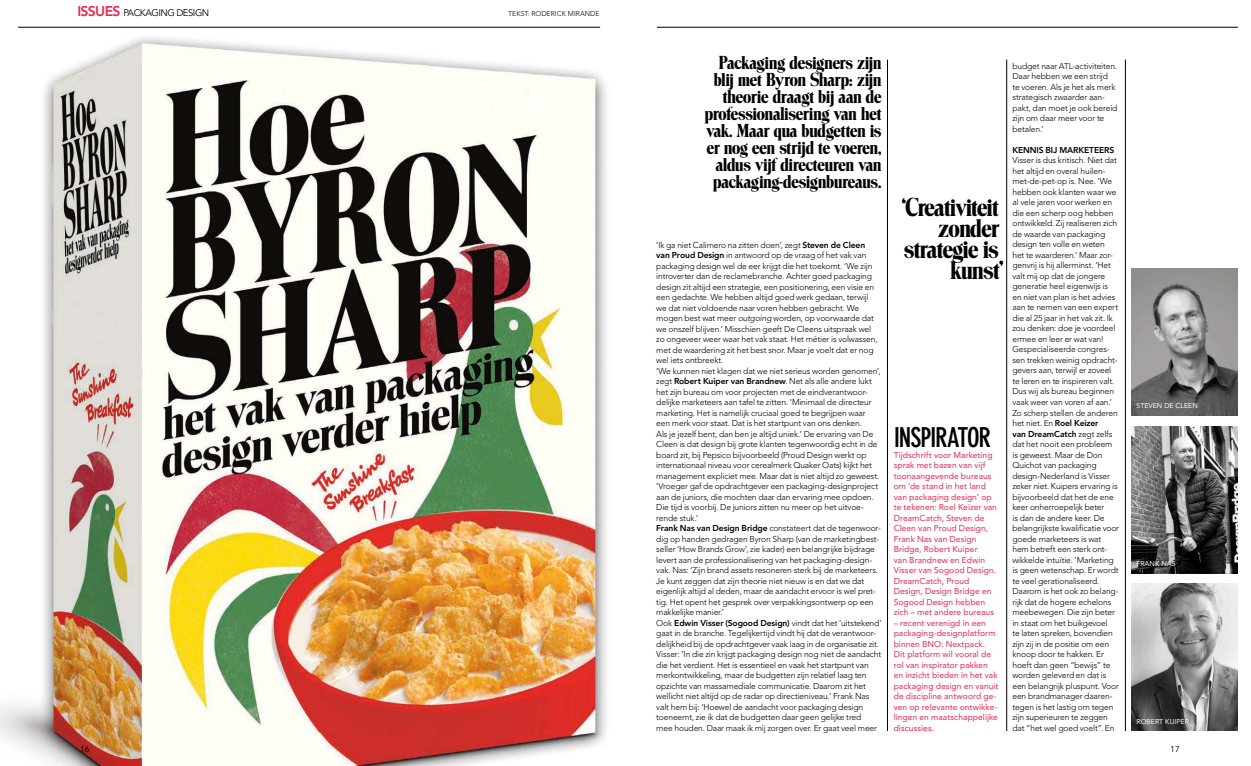
<style>
.page{position:relative;width:1251px;height:766px;background:#fff}
.page>*{position:absolute;margin:0;border:0;box-sizing:border-box;transform-origin:0 0}
.t1{font:700 condensed 27px "DIN Neuzeit Grotesk LT";letter-spacing:-.045em;color:#000}
.t2{font:22px/21px "Room Troover Roman";letter-spacing:-.06em;color:#000;text-align:right}
.t3{font:16px/17px "Room Troover Roman";letter-spacing:-.05em;color:#000;text-align:right}
.t4{font:9.5px "Avenir LT";letter-spacing:-.05em;color:#000}
.t5{font:300 8.5px/10.5px "Avenir LT";letter-spacing:-.015em;color:#000}
.t6{font:8.5px/10.5px "Avenir LT";letter-spacing:.005em;color:#e6274e}
.t7{font:800 8.5px "Avenir LT";letter-spacing:-.015em;color:#000}
.t8{font:8.5px "Avenir LT";color:#000}
.t9{font:7px "Avenir LT";color:#fff}
.t10{font:300 7px "Avenir LT";color:#000}
.s1{font-weight:800;font-size:14px;color:#e6274e}
.s2{font-weight:800}
.s3{font-style:italic}
</style>
<div class="page">
<hr style="left:656px;top:27px;width:581px;height:1px;background:#000">
<hr style="left:887px;top:60px;width:1px;height:670px;background:#000">
<hr style="left:1006px;top:60px;width:1px;height:670px;background:#000">
<hr style="left:1124px;top:60px;width:1px;height:670px;background:#000">
<img style="left:0;top:27px;width:607px;height:737px">
<img style="left:1131px;top:268px;width:106px;height:147px">
<img style="left:1131px;top:426px;width:106px;height:147px">
<img style="left:1131px;top:583px;width:106px;height:147px">
<p class="t4" style="left:77px;top:8px;width:133px"><span class="s1">ISSUES</span> PACKAGING DESIGN</p>
<p class="t10" style="left:508px;top:10px;width:93px">TEKST: RODERICK MIRANDE</p>
<h3 class="t3" style="left:704px;top:55px;width:179px">Packaging designers zijn blij met Byron Sharp: zijn theorie draagt bij aan de professionalisering van het vak. Maar qua budgetten is er nog een strijd te voeren, aldus vijf directeuren van packaging-designbureaus.</h3>
<p class="t5" style="left:656px;top:239px;width:227px">‘Ik ga niet Calimero na zitten doen’, zegt <span class="s2">Steven de Cleen<br>van Proud Design</span> in antwoord op de vraag of het vak van packaging design wel de eer krijgt die het toekomt. ‘We zijn introverter dan de reclamebranche. Achter goed packaging design zit altijd een strategie, een positionering, een visie en een gedachte. We hebben altijd goed werk gedaan, terwijl<br>we dat niet voldoende naar voren hebben gebracht. We mogen best wat meer <span class="s3">outgoing</span> worden, op voorwaarde dat we onszelf blijven.’ Misschien geeft De Cleens uitspraak wel zo ongeveer weer waar het vak staat. Het métier is volwassen, met de waardering zit het best snor. Maar je voelt dat er nog wel iets ontbreekt.<br>‘We kunnen niet klagen dat we niet serieus worden genomen’, zegt <span class="s2">Robert Kuiper van Brandnew</span>. Net als alle andere lukt het zijn bureau om voor projecten met de eindverantwoor&shy;delijke marketeers aan tafel te zitten. ‘Minimaal de directeur marketing. Het is namelijk cruciaal goed te begrijpen waar een merk voor staat. Dat is het startpunt van ons denken.<br>Als je jezelf bent, dan ben je altijd uniek.’ De ervaring van De Cleen is dat design bij grote klanten tegenwoordig echt in de board zit, bij Pepsico bijvoorbeeld (Proud Design werkt op internationaal niveau voor cerealmerk Quaker Oats) kijkt het management expliciet mee. Maar dat is niet altijd zo geweest. ‘Vroeger gaf de opdrachtgever een packaging-designproject aan de juniors, die mochten daar dan ervaring mee opdoen.<br>Die tijd is voorbij. De juniors zitten nu meer op het uitvoe&shy;rende stuk.’<br><span class="s2">Frank Nas van Design Bridge</span> constateert dat de tegenwoor&shy;dig op handen gedragen Byron Sharp (van de marketingbest&shy;seller ‘How Brands Grow’, zie kader) een belangrijke bijdrage levert aan de professionalisering van het packaging-design&shy;vak. Nas: ‘Zijn brand assets resoneren sterk bij de marketeers.<br>Je kunt zeggen dat zijn theorie niet nieuw is en dat we dat eigenlijk altijd al deden, maar de aandacht ervoor is wel pret&shy;tig. Het opent het gesprek over verpakkingsontwerp op een makkelijke manier.’<br>Ook <span class="s2">Edwin Visser (Sogood Design)</span> vindt dat het ‘uitstekend’ gaat in de branche. Tegelijkertijd vindt hij dat de verantwoor&shy;delijkheid bij de opdrachtgever vaak laag in de organisatie zit.<br>Visser: ‘In die zin krijgt packaging design nog niet de aandacht die het verdient. Het is essentieel en vaak het startpunt van merkontwikkeling, maar de budgetten zijn relatief laag ten opzichte van massamediale communicatie. Daarom zit het wellicht niet altijd op de radar op directieniveau.’ Frank Nas valt hem bij: ‘Hoewel de aandacht voor packaging design toeneemt, zie ik dat de budgetten daar geen gelijke tred<br>mee houden. Daar maak ik mij zorgen over. Er gaat veel meer</p>
<h2 class="t2" style="left:901px;top:197px;width:104px">‘Creativiteit zonder strategie is kunst’</h2>
<h1 class="t1" style="left:893px;top:422px;width:99px">INSPIRATOR</h1>
<p class="t6" style="left:893px;top:449px;width:105px">Tijdschrift voor Marketing sprak met bazen van vijf toonaangevende bureaus om ‘de stand in het land van packaging design’ op te tekenen: Roel Keizer van<br>DreamCatch, Steven de<br>Cleen van Proud Design,<br>Frank Nas van Design<br>Bridge, Robert Kuiper<br>van Brandnew en Edwin<br>Visser van Sogood Design.<br>DreamCatch, Proud<br>Design, Design Bridge en<br>Sogood Design hebben zich – met andere bureaus</p>
<p class="t6" style="left:893px;top:617px;width:106px">– recent verenigd in een packaging-designplatform binnen BNO: Nextpack.<br>Dit platform wil vooral de rol van inspirator pakken en inzicht bieden in het vak packaging design en vanuit de discipline antwoord ge&shy;ven op relevante ontwikke&shy;lingen en maatschappelijke discussies.</p>
<p class="t5" style="left:1012px;top:61px;width:106px">budget naar ATL-activiteiten.<br>Daar hebben we een strijd te voeren. Als je het als merk strategisch zwaarder aan&shy;pakt, dan moet je ook bereid zijn om daar meer voor te betalen.’</p>
<p class="t7" style="left:1012px;top:145px;width:103px">KENNIS BIJ MARKETEERS</p>
<p class="t5" style="left:1012px;top:155px;width:108px">Visser is dus kritisch. Niet dat het altijd en overal huilen&shy;met-de-pet-op is. Nee. ‘We hebben ook klanten waar we al vele jaren voor werken en die een scherp oog hebben ontwikkeld. Zij realiseren zich de waarde van packaging design ten volle en weten<br>het te waarderen.’ Maar zor&shy;genvrij is hij allerminst. ‘Het valt mij op dat de jongere generatie heel eigenwijs is en niet van plan is het advies aan te nemen van een expert die al 25 jaar in het vak zit. Ik zou denken: doe je voordeel ermee en leer er wat van!<br>Gespecialiseerde congres&shy;sen trekken weinig opdracht&shy;gevers aan, terwijl er zoveel te leren en te inspireren valt.<br>Dus wij als bureau beginnen vaak weer van voren af aan.’<br>Zo scherp stellen de anderen het niet. En <span class="s2">Roel Keizer<br>van DreamCatch</span> zegt zelfs dat het nooit een probleem is geweest. Maar de Don<br>Quichot van packaging design-Nederland is Visser zeker niet. Kuipers ervaring is bijvoorbeeld dat het de ene keer onherroepelijk beter<br>is dan de andere keer. De belangrijkste kwalificatie voor goede marketeers is wat hem betreft een sterk ont&shy;wikkelde intuïtie. ‘Marketing is geen wetenschap. Er wordt te veel gerationaliseerd.<br>Daarom is het ook zo belang&shy;rijk dat de hogere echelons meebewegen. Die zijn beter in staat om het buikgevoel<br>te laten spreken, bovendien zijn zij in de positie om een knoop door te hakken. Er hoeft dan geen “bewijs” te worden geleverd en dat is een belangrijk pluspunt. Voor een brandmanager daaren&shy;tegen is het lastig om tegen zijn superieuren te zeggen dat “het wel goed voelt”. En</p>
<p class="t9" style="left:1136px;top:402px;width:63px">STEVEN DE CLEEN</p>
<p class="t9" style="left:1136px;top:559px;width:41px">FRANK NAS</p>
<p class="t9" style="left:1136px;top:717px;width:54px">ROBERT KUIPER</p>
<p class="t8" style="left:80px;top:744px;width:11px">16</p>
<p class="t8" style="left:1169px;top:744px;width:11px">17</p>
</div>
